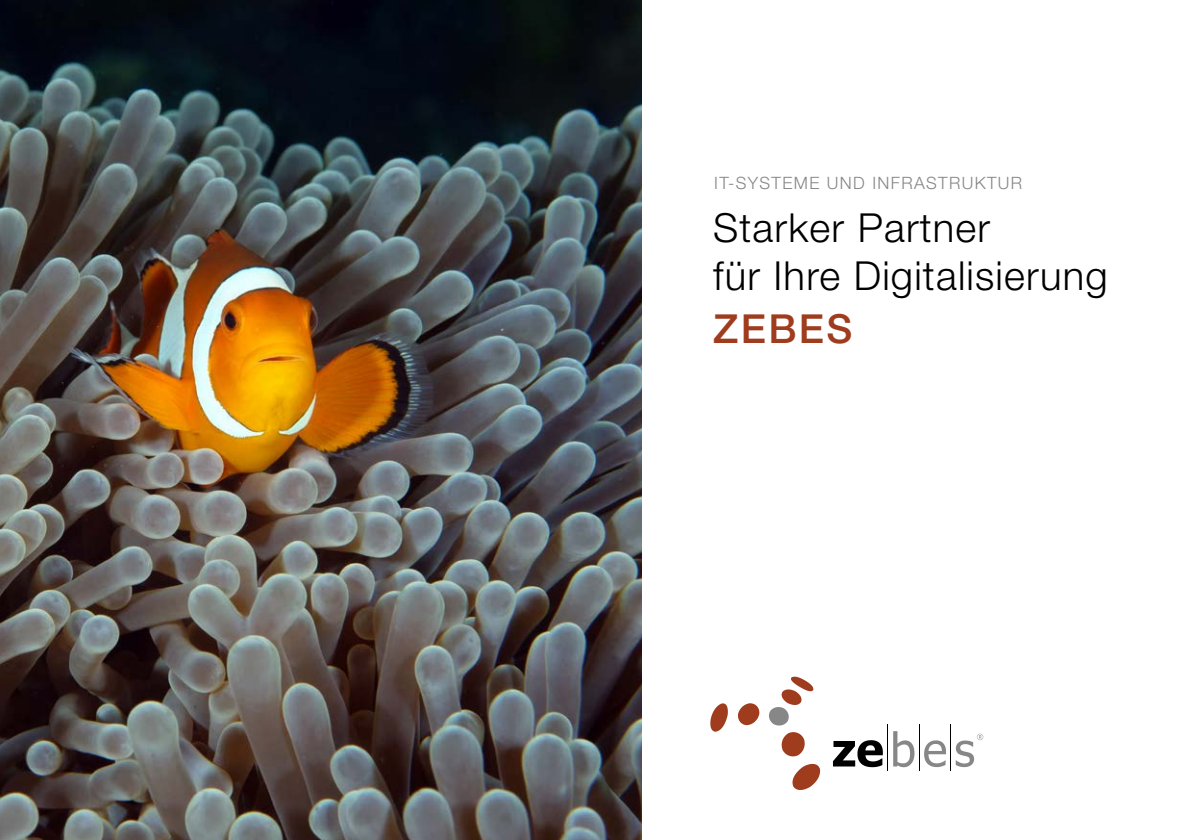
<style>
.page{position:relative;width:1191px;height:840px;background:#fff}
.page>*{position:absolute;margin:0;border:0;box-sizing:border-box;transform-origin:0 0}
.t1{font:300 40px/48px "Helvetica Neue";letter-spacing:.03em;color:#000}
.t2{font:500 40px "Helvetica Neue";letter-spacing:.06em;color:#9f3c1d}
.t3{font:300 17px "Helvetica Neue";letter-spacing:.08em;color:#878787}
</style>
<div class="page">
<img style="left:0;top:0;width:642px;height:839px">
<svg style="left:833px;top:740px;width:50px;height:26px"></svg>
<svg style="left:893px;top:731px;width:21px;height:35px"></svg>
<svg style="left:924px;top:740px;width:22px;height:26px"></svg>
<hr style="left:887px;top:724px;width:1px;height:47px;background:#000">
<hr style="left:919px;top:724px;width:1px;height:47px;background:#000">
<hr style="left:950px;top:724px;width:1px;height:47px;background:#000">
<svg style="left:769px;top:676px;width:44px;height:49px"></svg>
<svg style="left:738px;top:703px;width:21px;height:21px"></svg>
<svg style="left:710px;top:703px;width:18px;height:28px"></svg>
<svg style="left:781px;top:732px;width:23px;height:24px"></svg>
<svg style="left:792px;top:763px;width:28px;height:26px"></svg>
<svg style="left:955px;top:733px;width:28px;height:33px"></svg>
<p class="t3" style="left:714px;top:173px;width:309px">IT-SYSTEME UND INFRASTRUKTUR</p>
<p class="t1" style="left:713px;top:203px;width:396px">Starker Partner<br>für Ihre Digitalisierung</p>
<p class="t2" style="left:713px;top:305px;width:141px">ZEBES</p>
</div>
